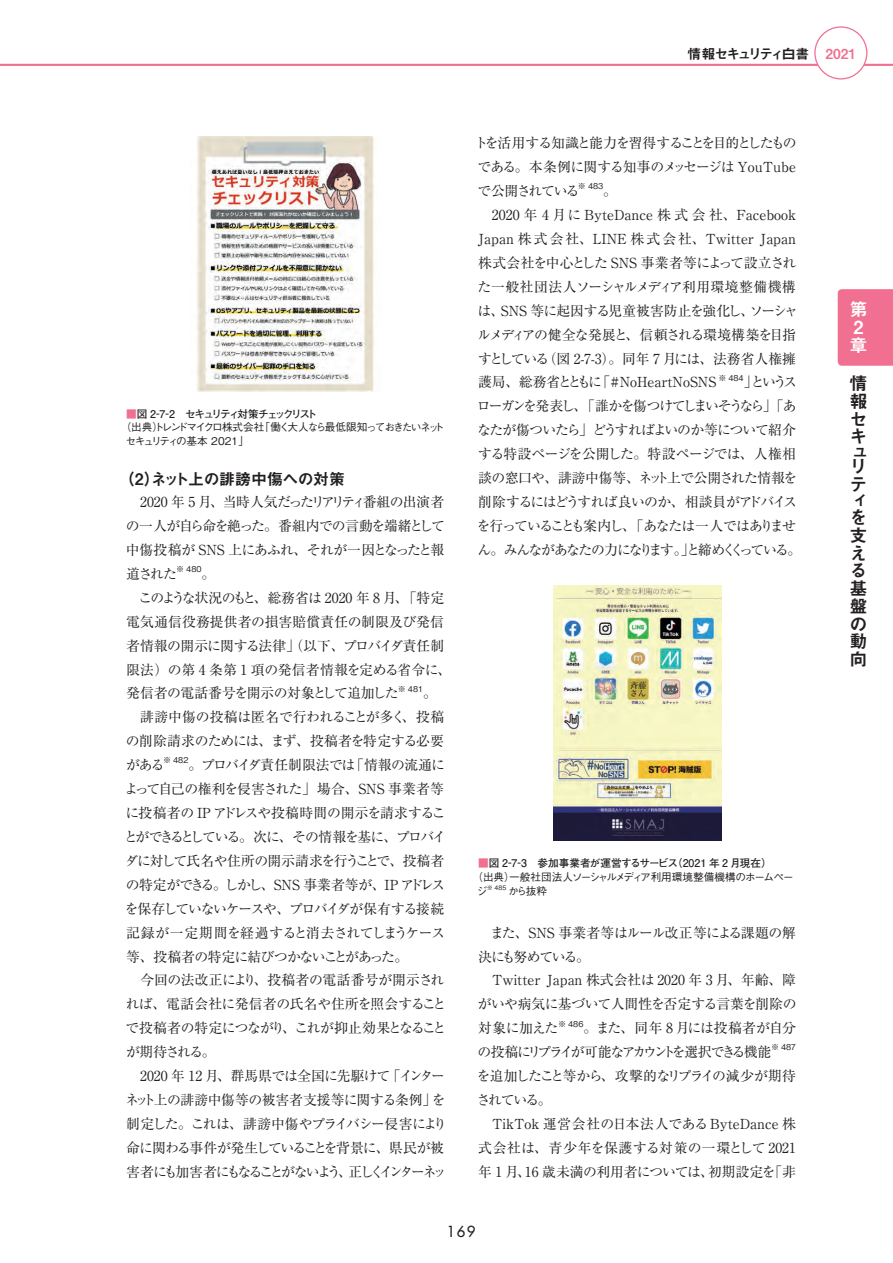
<style>
.page{position:relative;width:893px;height:1263px;background:#fff}
.page>*{position:absolute;margin:0;border:0;box-sizing:border-box;transform-origin:0 0}
.t1{font:18px/17.9px "Midashi Go Pro MB31";color:#231f20;text-align:justify}
.t2{font:18px/18px "Midashi Go Pro MB31";color:#fff}
.t3{font:15.9px "Midashi Go Pro MB31";letter-spacing:-.03em;color:#231f20}
.t4{font:500 14.85px "Futura Std";color:#231f20}
.t5{font:13.8px/23.9px "Ryumin Pro";letter-spacing:-.045em;color:#231f20;text-align:justify}
.t6{font:13.8px/23.9px "Ryumin Pro";letter-spacing:-.085em;color:#231f20}
.t7{font:13.8px/23.9px "Ryumin Pro";letter-spacing:-.065em;color:#231f20}
.t8{font:13.8px/23.9px "Ryumin Pro";letter-spacing:-.02em;color:#231f20}
.t9{font:13.8px "Ryumin Pro";color:#231f20}
.t10{font:13.8px/23.9px "Ryumin Pro";letter-spacing:-.095em;color:#231f20}
.t11{font:13.8px/23.9px "Ryumin Pro";letter-spacing:-.1em;color:#231f20}
.t12{font:13.8px "Ryumin Pro";letter-spacing:-.09em;color:#231f20}
.t13{font:13.8px "Ryumin Pro";letter-spacing:-.025em;color:#231f20}
.t14{font:13.8px "Ryumin Pro";letter-spacing:.025em;color:#231f20}
.t15{font:13.8px "Ryumin Pro";letter-spacing:.01em;color:#231f20}
.t16{font:13.8px "Ryumin Pro";letter-spacing:-.015em;color:#231f20}
.t17{font:13.8px "Midashi Go Pro MB31";letter-spacing:-.1em;color:#231f20}
.t18{font:500 10.65px/13.8px "Gothic BBB Pro";letter-spacing:-.14em;color:#231f20}
.t19{font:500 10.65px/13.8px "Gothic BBB Pro";letter-spacing:-.03em;color:#231f20}
.t20{font:700 10.65px "Futo Go B101 Pro";letter-spacing:-.01em;color:#231f20}
.t21{font:700 10.65px "Futo Go B101 Pro";letter-spacing:-.195em;color:#231f20}
.t22{font:500 10.65px "Gothic BBB Pro";letter-spacing:-.115em;color:#231f20}
.t23{font:500 8.1px "Gothic BBB Pro";color:#231f20}
.t24{font:500 6.15px "Gothic BBB Pro";color:#231f20}
.s1{color:#f17091}
</style>
<div class="page">
<div style="left:838px;top:289px;width:55px;height:77px;background:#f17091"></div>
<hr style="left:0;top:64px;width:893px;height:2px;background:#f17091">
<div style="left:815px;top:27px;width:52px;height:52px;background:#fff;border-radius:50%"></div>
<div style="left:814px;top:26px;width:53px;height:54px;border:1px solid #f17091;border-radius:50%"></div>
<img style="left:553px;top:586px;width:168px;height:255px">
<img style="left:196px;top:136px;width:178px;height:255px">
<p class="t21" style="left:126px;top:405px;width:193px"><span class="s1">■</span>図 2-7-2　セキュリティ対策チェックリスト</p>
<p class="t18" style="left:126px;top:419px;width:321px;text-indent:-5px">（出典）トレンドマイクロ株式会社「働く大人なら最低限知っておきたいネットセキュリティの基本 2021」</p>
<p class="t3" style="left:119px;top:466px;width:228px">（2）ネット上の誹謗中傷への対策</p>
<p class="t5" style="left:126px;top:489px;width:321px;text-indent:14px">2020 年 5 月、当時人気だったリアリティ番組の出演者の一人が自ら命を絶った。番組内での言動を端緒として中傷投稿が SNS 上にあふれ、それが一因となったと報道された</p>
<p class="t23" style="left:176px;top:562px;width:27px">※ 480</p>
<p class="t5" style="left:201px;top:561px;width:15px">。</p>
<p class="t5" style="left:139px;top:585px;width:307px">このような状況のもと、総務省は 2020 年 8 月、「特定</p>
<p class="t15" style="left:126px;top:611px;width:319px">電気通信役務提供者の損害賠償責任の制限及び発信</p>
<p class="t5" style="left:126px;top:632px;width:319px">者情報の開示に関する法律」（以下、プロバイダ責任制</p>
<p class="t8" style="left:126px;top:656px;width:326px">限法）の第 4 条第 1 項の発信者情報を定める省令に、</p>
<p class="t5" style="left:126px;top:680px;width:274px">発信者の電話番号を開示の対象として追加した</p>
<p class="t23" style="left:398px;top:682px;width:27px">※ 481</p>
<p class="t5" style="left:423px;top:680px;width:15px">。</p>
<p class="t16" style="left:140px;top:706px;width:306px">誹謗中傷の投稿は匿名で行われることが多く、投稿</p>
<p class="t13" style="left:126px;top:730px;width:320px">の削除請求のためには、まず、投稿者を特定する必要</p>
<p class="t5" style="left:126px;top:752px;width:40px">がある</p>
<p class="t23" style="left:163px;top:754px;width:27px">※ 482</p>
<p class="t5" style="left:124px;top:752px;width:323px;text-align:left;text-indent:64px">。プロバイダ責任制限法では「情報の流通によって自己の権利を侵害された」場合、SNS 事業者等に投稿者の IP アドレスや投稿時間の開示を請求することができるとしている。次に、その情報を基に、プロバイダに対して氏名や住所の開示請求を行うことで、投稿者の特定ができる。しかし、SNS 事業者等が、IP アドレスを保存していないケースや、プロバイダが保有する接続記録が一定期間を経過すると消去されてしまうケース等、投稿者の特定に結びつかないことがあった。</p>
<p class="t8" style="left:126px;top:967px;width:322px;text-indent:14px">今回の法改正により、投稿者の電話番号が開示されれば、電話会社に発信者の氏名や住所を照会することで投稿者の特定につながり、これが抑止効果となることが期待される。</p>
<p class="t7" style="left:125px;top:1063px;width:323px;text-indent:15px">2020 年 12 月、群馬県では全国に先駆けて「インターネット上の誹謗中傷等の被害者支援等に関する条例」を制定した。これは、誹謗中傷やプライバシー侵害により命に関わる事件が発生していることを背景に、県民が被害者にも加害者にもなることがないよう、正しくインターネッ</p>
<p class="t17" style="left:688px;top:43px;width:170px">情報セキュリティ白書 <span class="s1">2021</span></p>
<p class="t5" style="left:474px;top:130px;width:324px">トを活用する知識と能力を習得することを目的としたものである。本条例に関する知事のメッセージは YouTubeで公開されている</p>
<p class="t23" style="left:578px;top:180px;width:27px">※ 483</p>
<p class="t5" style="left:603px;top:178px;width:15px">。</p>
<p class="t9" style="left:492px;top:204px;width:306px">2020 年 4 月に ByteDance 株式会社、Facebook</p>
<p class="t9" style="left:478px;top:228px;width:319px">Japan 株式会社、LINE 株式会社、Twitter Japan</p>
<p class="t5" style="left:478px;top:250px;width:320px">株式会社を中心とした SNS 事業者等によって設立され</p>
<p class="t14" style="left:477px;top:276px;width:320px">た一般社団法人ソーシャルメディア利用環境整備機構</p>
<p class="t5" style="left:477px;top:298px;width:322px">は、SNS 等に起因する児童被害防止を強化し、ソーシャ</p>
<p class="t12" style="left:477px;top:324px;width:320px">ルメディアの健全な発展と、信頼される環境構築を目指</p>
<p class="t10" style="left:478px;top:345px;width:319px">すとしている（図 2-7-3）。同年 7 月には、法務省人権擁</p>
<p class="t9" style="left:478px;top:371px;width:240px">護局、総務省とともに「#NoHeartNoSNS</p>
<p class="t23" style="left:718px;top:371px;width:27px">※ 484</p>
<p class="t6" style="left:477px;top:369px;width:326px;text-indent:267px">」というスローガンを発表し、「誰かを傷つけてしまいそうなら」「あなたが傷ついたら」どうすればよいのか等について紹介する特設ページを公開した。特設ページでは、人権相談の窓口や、誹謗中傷等、ネット上で公開された情報を削除するにはどうすれば良いのか、相談員がアドバイスを行っていることも案内し、「あなたは一人ではありません。みんながあなたの力になります。」と締めくくっている。</p>
<h1 class="t2" style="left:849px;top:298px;width:18px">第<br>2章</h1>
<h1 class="t1" style="left:849px;top:372px;width:19px">情報セキ</h1>
<h1 class="t1" style="left:849px;top:442px;width:18px;line-height:14.7px">ュリ</h1>
<h1 class="t1" style="left:849px;top:474px;width:17px;line-height:16.4px">ティを</h1>
<h1 class="t1" style="left:849px;top:524px;width:19px;text-align:left">支える基盤の動向</h1>
<p class="t20" style="left:478px;top:855px;width:295px"><span class="s1">■</span>図 2-7-3　参加事業者が運営するサービス（2021 年 2 月現在）</p>
<p class="t19" style="left:477px;top:869px;width:318px;text-indent:-4px">（出典）一般社団法人ソーシャルメディア利用環境整備機構のホームページ</p>
<p class="t24" style="left:487px;top:882px;width:21px">※ 485</p>
<p class="t22" style="left:508px;top:882px;width:40px">から抜粋</p>
<p class="t5" style="left:478px;top:919px;width:319px;text-indent:12px">また、SNS 事業者等はルール改正等による課題の解決にも努めている。</p>
<p class="t5" style="left:478px;top:967px;width:320px;text-indent:14px">Twitter Japan 株式会社は 2020 年 3 月、年齢、障がいや病気に基づいて人間性を否定する言葉を削除の対象に加えた</p>
<p class="t23" style="left:558px;top:1017px;width:27px">※ 486</p>
<p class="t11" style="left:478px;top:1015px;width:320px;text-indent:106px">。また、同年 8 月には投稿者が自分の投稿にリプライが可能なアカウントを選択できる機能</p>
<p class="t23" style="left:771px;top:1041px;width:26px">※ 487</p>
<p class="t10" style="left:476px;top:1063px;width:321px">を追加したこと等から、攻撃的なリプライの減少が期待されている。</p>
<p class="t5" style="left:478px;top:1111px;width:319px;text-indent:14px">TikTok 運営会社の日本法人であるByteDance 株式会社は、青少年を保護する対策の一環として 2021年 1 月、16 歳未満の利用者については、初期設定を「非</p>
<p class="t4" style="left:447px;top:1222px;width:30px">169</p>
</div>
